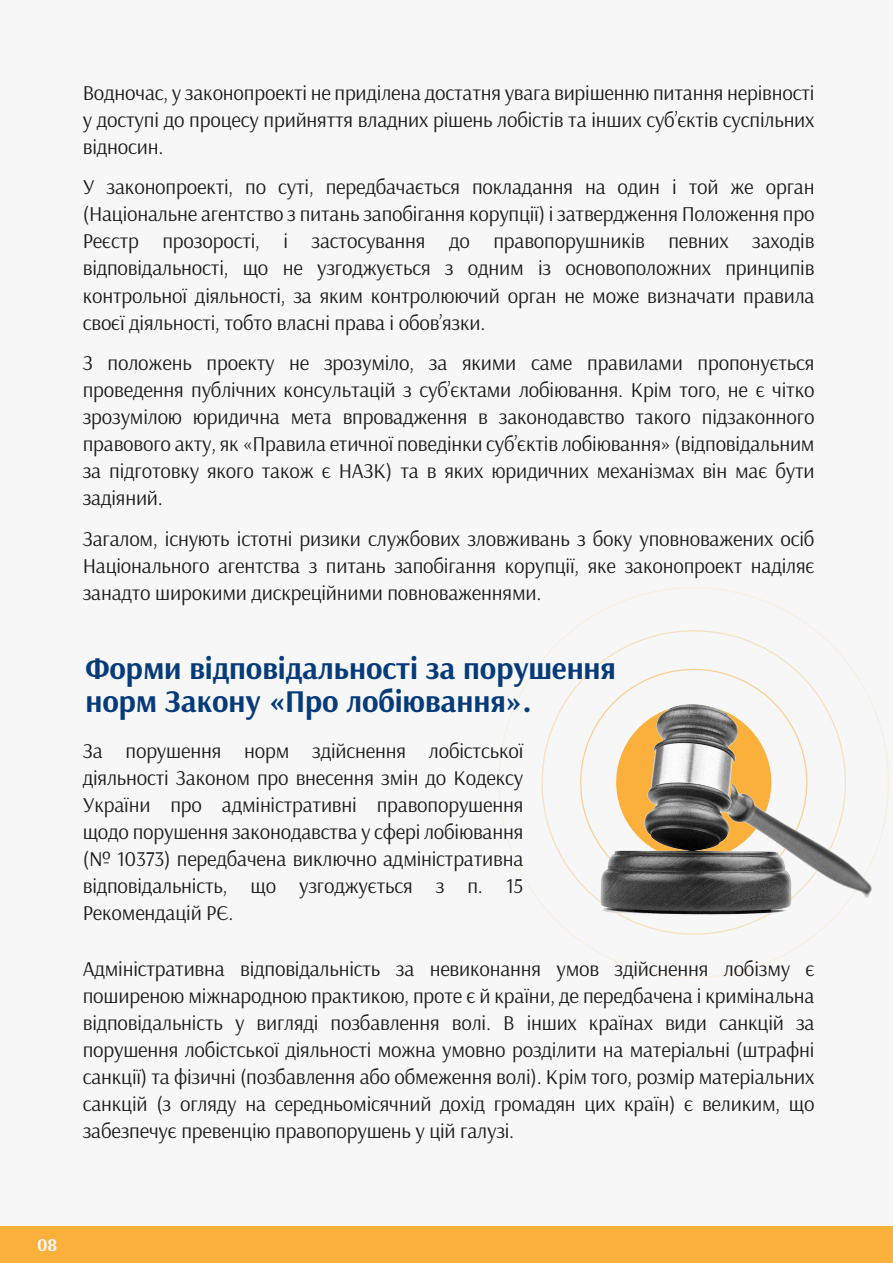
<style>
.page{position:relative;width:893px;height:1263px;background:#f7f7f7}
.page>*{position:absolute;margin:0;border:0;box-sizing:border-box;transform-origin:0 0}
.t1{font:700 31.5px/33px "Arsenal";letter-spacing:-.005em;color:#063b7a}
.t2{font:21px/27px "Arsenal";letter-spacing:-.01em;color:#1c1c1c;text-align:justify}
.t3{font:700 18px "Arsenal";color:#f7f7f7}
</style>
<div class="page">
<svg style="left:498px;top:587px;width:391px;height:391px"></svg>
<svg style="left:580px;top:669px;width:227px;height:227px"></svg>
<svg style="left:605px;top:694px;width:177px;height:11px"></svg>
<div style="left:0;top:1226px;width:893px;height:37px;background:#fbb03b"></div>
<img style="left:600px;top:705px;width:272px;height:209px">
<p class="t2" style="left:83px;top:79px;width:733px">Водночас, у законопроекті не приділена достатня увага вирішенню питання нерівності у доступі до процесу прийняття владних рішень лобістів та інших суб’єктів суспільних відносин.</p>
<p class="t2" style="left:83px;top:173px;width:733px">У законопроекті, по суті, передбачається покладання на один і той же орган (Національне агентство з питань запобігання корупції) і затвердження Положення про Реєстр прозорості, і застосування до правопорушників певних заходів відповідальності, що не узгоджується з одним із основоположних принципів контрольної діяльності, за яким контролюючий орган не може визначати правила своєї діяльності, тобто власні права і обов’язки.</p>
<p class="t2" style="left:83px;top:349px;width:733px">З положень проекту не зрозуміло, за якими саме правилами пропонується проведення публічних консультацій з суб’єктами лобіювання. Крім того, не є чітко зрозумілою юридична мета впровадження в законодавство такого підзаконного правового акту, як «Правила етичної поведінки суб’єктів лобіювання» (відповідальним за підготовку якого також є НАЗК) та в яких юридичних механізмах він має бути задіяний.</p>
<p class="t2" style="left:83px;top:524px;width:733px">Загалом, існують істотні ризики службових зловживань з боку уповноважених осіб Національного агентства з питань запобігання корупції, яке законопроект наділяє занадто широкими дискреційними повноваженнями.</p>
<h1 class="t1" style="left:86px;top:652px;width:532px">Форми відповідальності за порушення норм Закону «Про лобіювання».</h1>
<p class="t2" style="left:83px;top:736px;width:442px">За порушення норм здійснення лобістської діяльності Законом про внесення змін до Кодексу України про адміністративні правопорушення щодо порушення законодавства у сфері лобіювання (№ 10373) передбачена виключно адміністративна відповідальність, що узгоджується з п. 15<br>Рекомендацій РЄ.</p>
<p class="t2" style="left:83px;top:954px;width:733px">Адміністративна відповідальність за невиконання умов здійснення лобізму є поширеною міжнародною практикою, проте є й країни, де передбачена і кримінальна відповідальність у вигляді позбавлення волі. В інших країнах види санкцій за порушення лобістської діяльності можна умовно розділити на матеріальні (штрафні санкції) та фізичні (позбавлення або обмеження волі). Крім того, розмір матеріальних санкцій (з огляду на середньомісячний дохід громадян цих країн) є великим, що забезпечує превенцію правопорушень у цій галузі.</p>
<p class="t3" style="left:37px;top:1232px;width:22px">08</p>
</div>
